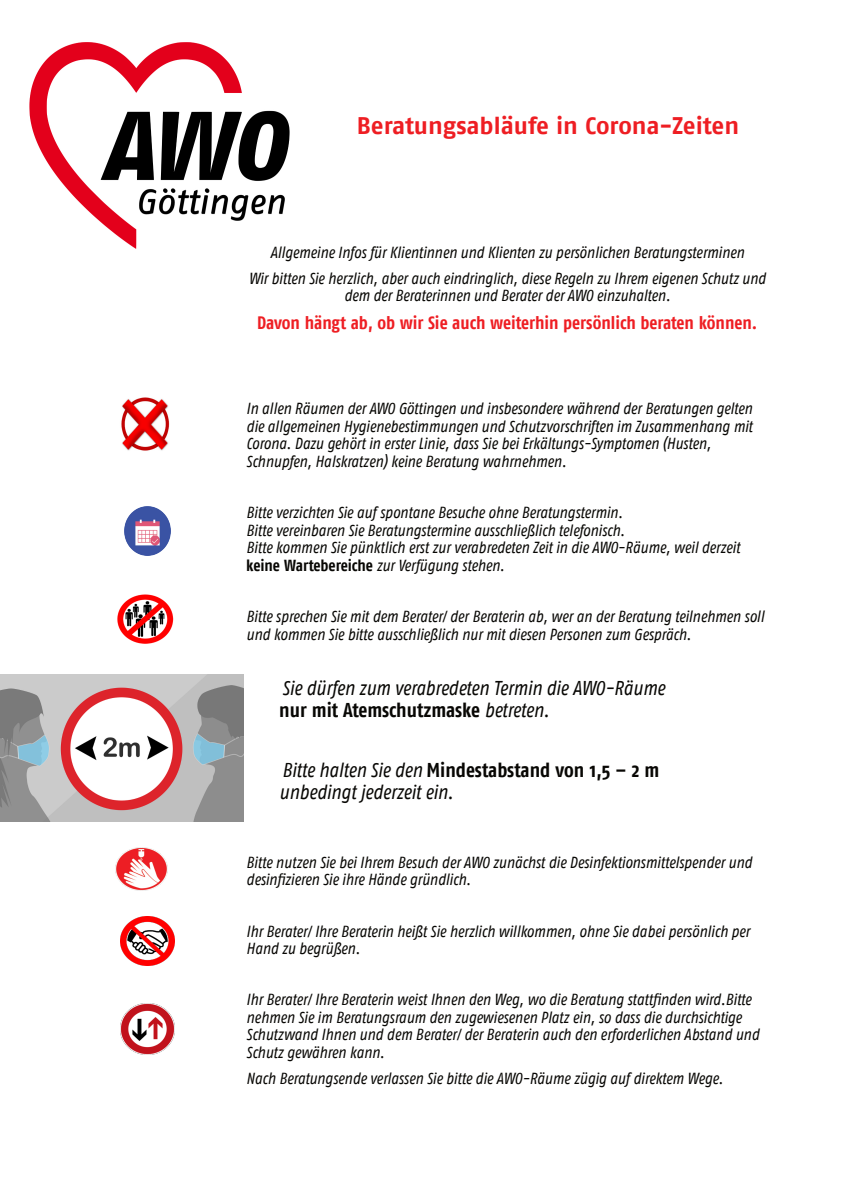
<style>
.page{position:relative;width:842px;height:1191px;background:#fff}
.page>*{position:absolute;margin:0;border:0;box-sizing:border-box;transform-origin:0 0}
.t1{font:700 24px "AWO Fago Office";letter-spacing:-.005em;color:#ee1e23}
.t2{font:italic 20px/22px "AWO Fago Cond";color:#080704}
.t3{font:700 18px "AWO Fago Cond";color:#ee1e23}
.t4{font:italic 16px/17.6px "AWO Fago Cond";color:#080704}
.s1{font-weight:700;font-style:normal}
</style>
<div class="page">
<img style="left:29px;top:42px;width:261px;height:207px">
<img style="left:125px;top:506px;width:46px;height:49px">
<img style="left:121px;top:397px;width:49px;height:54px">
<img style="left:120px;top:1003px;width:55px;height:51px">
<img style="left:117px;top:594px;width:57px;height:50px">
<img style="left:0;top:675px;width:243px;height:147px">
<img style="left:116px;top:847px;width:52px;height:43px">
<img style="left:120px;top:916px;width:55px;height:49px">
<h1 class="t1" style="left:357px;top:114px;width:384px">Beratungsabläufe in Corona-Zeiten</h1>
<p class="t4" style="left:249px;top:241px;width:519px;line-height:25.6px;text-align:center">Allgemeine Infos für Klientinnen und Klienten zu persönlichen Beratungsterminen<br>Wir bitten Sie herzlich, aber auch eindringlich, diese Regeln zu Ihrem eigenen Schutz und</p>
<p class="t4" style="left:344px;top:288px;width:328px">dem der Beraterinnen und Berater der AWO einzuhalten.</p>
<p class="t3" style="left:257px;top:316px;width:502px">Davon hängt ab, ob wir Sie auch weiterhin persönlich beraten können.</p>
<p class="t4" style="left:246px;top:401px;width:508px">In allen Räumen der AWO Göttingen und insbesondere während der Beratungen gelten die allgemeinen Hygienebestimmungen und Schutzvorschriften im Zusammenhang mit Corona. Dazu gehört in erster Linie, dass Sie bei Erkältungs-Symptomen (Husten, Schnupfen, Halskratzen) keine Beratung wahrnehmen.</p>
<p class="t4" style="left:246px;top:505px;width:495px">Bitte verzichten Sie auf spontane Besuche ohne Beratungstermin.<br>Bitte vereinbaren Sie Beratungstermine ausschließlich telefonisch.<br>Bitte kommen Sie pünktlich erst zur verabredeten Zeit in die AWO-Räume, weil derzeit <span class="s1">keine Wartebereiche</span> zur Verfügung stehen.</p>
<p class="t4" style="left:246px;top:609px;width:519px">Bitte sprechen Sie mit dem Berater/ der Beraterin ab, wer an der Beratung teilnehmen soll und kommen Sie bitte ausschließlich nur mit diesen Personen zum Gespräch.</p>
<p class="t2" style="left:279px;top:679px;width:387px">Sie dürfen zum verabredeten Termin die AWO-Räume <span class="s1">nur mit Atemschutzmaske</span> betreten.</p>
<p class="t2" style="left:279px;top:761px;width:382px">Bitte halten Sie den <span class="s1">Mindestabstand von 1,5 – 2 m </span>unbedingt jederzeit ein.</p>
<p class="t4" style="left:246px;top:855px;width:507px">Bitte nutzen Sie bei Ihrem Besuch der AWO zunächst die Desinfektionsmittelspender und desinfizieren Sie ihre Hände gründlich.</p>
<p class="t4" style="left:246px;top:923px;width:505px">Ihr Berater/ Ihre Beraterin heißt Sie herzlich willkommen, ohne Sie dabei persönlich per<br>Hand zu begrüßen.</p>
<p class="t4" style="left:246px;top:992px;width:514px">Ihr Berater/ Ihre Beraterin weist Ihnen den Weg, wo die Beratung stattfinden wird.Bitte nehmen Sie im Beratungsraum den zugewiesenen Platz ein, so dass die durchsichtige Schutzwand Ihnen und dem Berater/ der Beraterin auch den erforderlichen Abstand und Schutz gewähren kann.</p>
<p class="t4" style="left:246px;top:1070px;width:478px">Nach Beratungsende verlassen Sie bitte die AWO-Räume zügig auf direktem Wege.</p>
</div>
